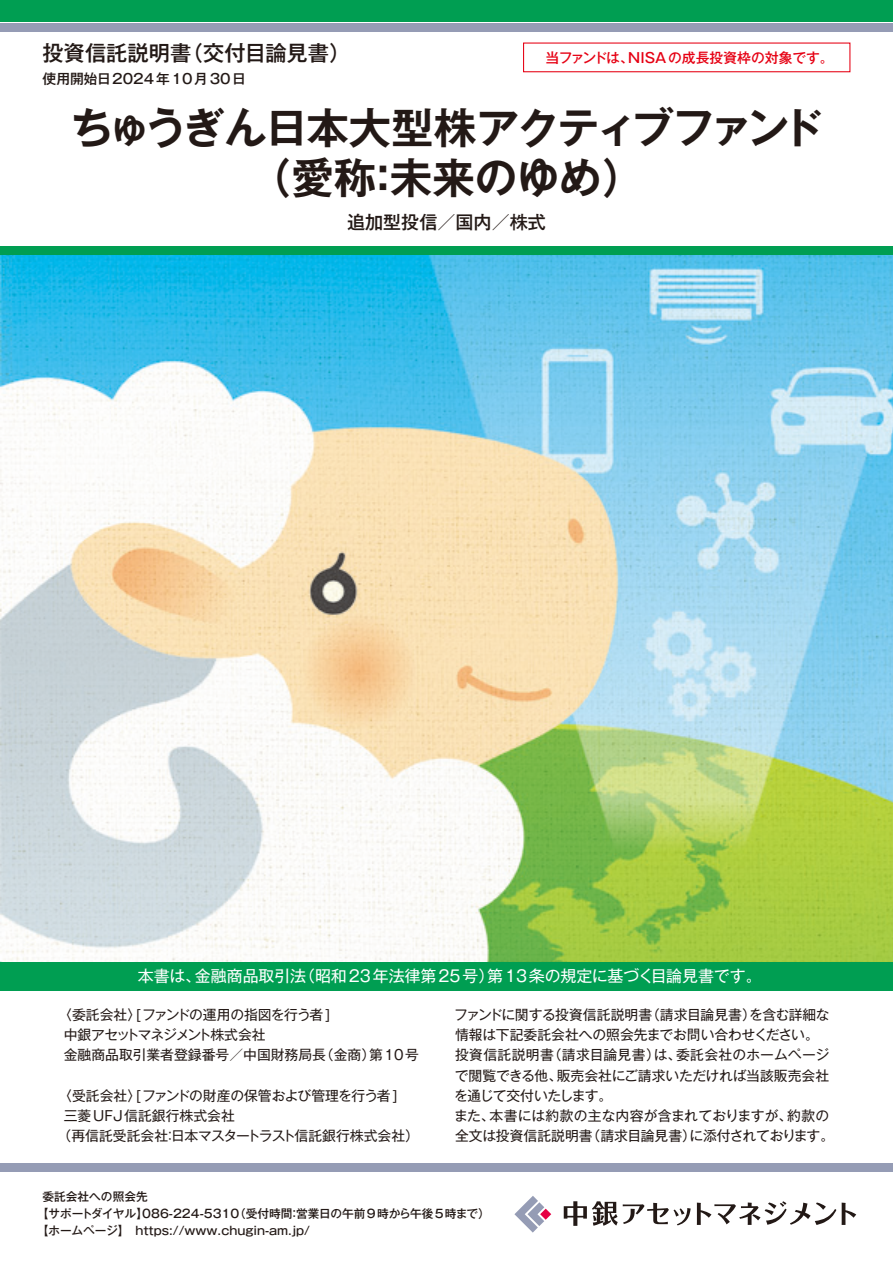
<style>
.page{position:relative;width:893px;height:1263px;background:#fff}
.page>*{position:absolute;margin:0;border:0;box-sizing:border-box;transform-origin:0 0}
.t1{font:700 42.45px/49.9px "Gothic MB101 Pro De";letter-spacing:-.035em;color:#231916;text-align:center}
.t2{font:500 21.3px "Gothic MB101 Pro";color:#231916}
.t3{font:500 18px "Gothic MB101 Pro";color:#231916}
.t4{font:15.9px "Gothic MB101 Pro";color:#fff}
.t5{font:13.8px/20.2px "Gothic MB101 Pro";color:#231916}
.t6{font:500 13.8px "Gothic MB101 Pro";color:#e60013}
.t7{font:500 13.8px "Gothic MB101 Pro";color:#231916}
.t8{font:500 11.7px/17px "Gothic MB101 Pro";color:#231916}
</style>
<div class="page">
<div style="left:0;top:1163px;width:893px;height:8px;background:#959cb5"></div>
<div style="left:0;top:961px;width:893px;height:30px;background:#009e52"></div>
<svg style="left:697px;top:1201px;width:139px;height:24px"></svg>
<svg style="left:842px;top:1202px;width:14px;height:23px"></svg>
<svg style="left:564px;top:1201px;width:127px;height:25px"></svg>
<svg style="left:514px;top:1196px;width:37px;height:36px"></svg>
<img style="left:0;top:255px;width:893px;height:706px">
<div style="left:0;top:0;width:893px;height:21px;background:#009e52"></div>
<div style="left:0;top:23px;width:893px;height:9px;background:#959cb5"></div>
<div style="left:0;top:247px;width:893px;height:8px;background:#009e52"></div>
<div style="left:523px;top:43px;width:327px;height:29px;background:#fff;border:1px solid #e60013"></div>
<h2 class="t2" style="left:43px;top:35px;width:309px">投資信託説明書（交付目論見書）</h2>
<p class="t7" style="left:43px;top:68px;width:205px">使用開始日2024年10月30日</p>
<h1 class="t1" style="left:71px;top:97px;width:754px">ちゅうぎん日本大型株アクティブファンド（愛称：未来のゆめ）</h1>
<h3 class="t3" style="left:347px;top:207px;width:200px">追加型投信／国内／株式</h3>
<p class="t6" style="left:545px;top:46px;width:290px">当ファンドは、NISAの成長投資枠の対象です。</p>
<p class="t4" style="left:138px;top:963px;width:625px">本書は、金融商品取引法（昭和23年法律第25号）第13条の規定に基づく目論見書です。</p>
<p class="t5" style="left:64px;top:1003px;width:357px;text-indent:-5px">〈委託会社〉[ファンドの運用の指図を行う者 ]<br>中銀アセットマネジメント株式会社<br>金融商品取引業者登録番号／中国財務局長（金商）第10号</p>
<p class="t5" style="left:58px;top:1083px;width:341px">〈受託会社〉[ファンドの財産の保管および管理を行う者 ]</p>
<p class="t5" style="left:64px;top:1104px;width:173px">三菱UFJ信託銀行株式会社</p>
<p class="t5" style="left:58px;top:1124px;width:363px">（再信託受託会社：日本マスタートラスト信託銀行株式会社）</p>
<p class="t5" style="left:454px;top:1003px;width:382px">ファンドに関する投資信託説明書（請求目論見書）を含む詳細な情報は下記委託会社への照会先までお問い合わせください。投資信託説明書（請求目論見書）は、委託会社のホームページで閲覧できる他、販売会社にご請求いただければ当該販売会社を通じて交付いたします。<br>また、本書には約款の主な内容が含まれておりますが、約款の全文は投資信託説明書（請求目論見書）に添付されております。</p>
<p class="t8" style="left:37px;top:1186px;width:455px;text-indent:6px">委託会社への照会先<br>【サポートダイヤル】086-224-5310（受付時間：営業日の午前9時から午後5時まで）【ホームページ】　https://www.chugin-am.jp/</p>
</div>
